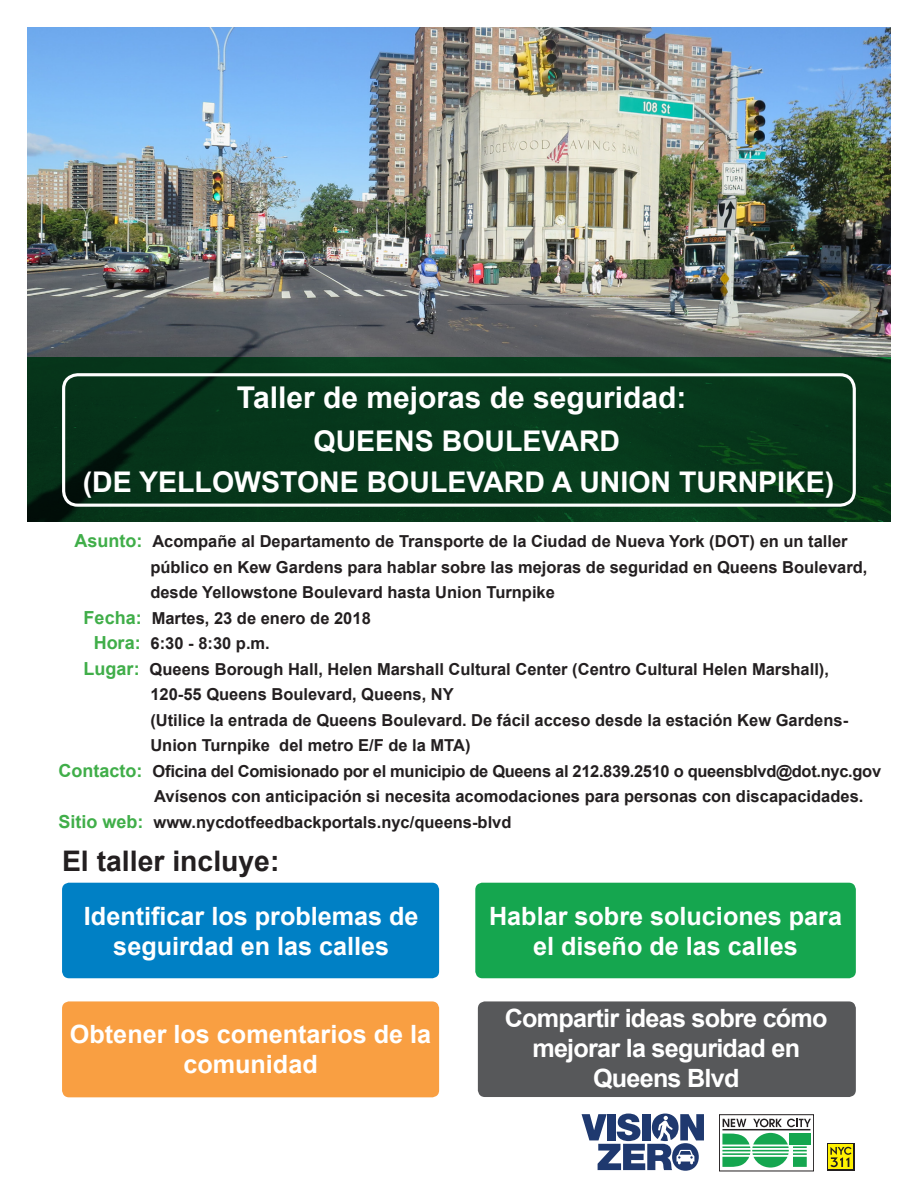
<style>
.page{position:relative;width:918px;height:1188px;background:#fff}
.page>*{position:absolute;margin:0;border:0;box-sizing:border-box;transform-origin:0 0}
.t1{font:700 30px "Arial";color:#fff}
.t2{font:700 28.5px/40.5px "Arial";color:#fff;text-align:center}
.t3{font:700 28.35px "Arial";color:#231f20}
.t4{font:700 25.2px/29.8px "Arial";color:#fff;text-align:center}
.t5{font:700 25.2px/30px "Arial";letter-spacing:-.03em;color:#fff;text-align:center}
.t6{font:700 16.5px/25.5px "Arial";color:#231f20}
.s1{font-size:18px;color:#40ae49}
</style>
<div class="page">
<img style="left:27px;top:27px;width:864px;height:330px">
<div style="left:27px;top:357px;width:864px;height:165px;background:#07371b"></div>
<div style="left:62px;top:373px;width:794px;height:134px;border:3px solid #fff;border-radius:14px"></div>
<div style="left:62px;top:883px;width:377px;height:95px;background:#0080c5;border-radius:7px"></div>
<div style="left:475px;top:883px;width:381px;height:95px;background:#15a64f;border-radius:7px"></div>
<div style="left:62px;top:1001px;width:377px;height:96px;background:#f99f42;border-radius:7px"></div>
<div style="left:478px;top:1001px;width:378px;height:96px;background:#57585a;border-radius:7px"></div>
<svg style="left:582px;top:1114px;width:122px;height:57px"></svg>
<svg style="left:722px;top:1118px;width:89px;height:15px"></svg>
<div style="left:719px;top:1114px;width:95px;height:57px;border:1px solid #231f20"></div>
<div style="left:789px;top:1133px;width:22px;height:12px;background:#15a64f"></div>
<svg style="left:722px;top:1133px;width:85px;height:35px"></svg>
<hr style="left:722px;top:1129px;width:88px;height:1px;background:#231f20">
<svg style="left:723px;top:1119px;width:23px;height:8px"></svg>
<svg style="left:753px;top:1119px;width:58px;height:8px"></svg>
<div style="left:827px;top:1143px;width:28px;height:28px;background:#231f20"></div>
<div style="left:828px;top:1144px;width:25px;height:25px;background:#fff101"></div>
<svg style="left:830px;top:1147px;width:22px;height:20px"></svg>
<p class="t1" style="left:237px;top:377px;width:451px">Taller de mejoras de seguridad:</p>
<p class="t2" style="left:83px;top:422px;width:753px">QUEENS BOULEVARD<br>(DE YELLOWSTONE BOULEVARD A UNION TURNPIKE)</p>
<p class="t6" style="left:74px;top:529px;width:775px"><span class="s1">Asunto:</span> Acompañe al Departamento de Transporte de la Ciudad de Nueva York (DOT) en un taller</p>
<p class="t6" style="left:150px;top:554px;width:719px">público en Kew Gardens para hablar sobre las mejoras de seguridad en Queens Boulevard,</p>
<p class="t6" style="left:150px;top:580px;width:406px">desde Yellowstone Boulevard hasta Union Turnpike</p>
<p class="t6" style="left:84px;top:605px;width:289px"><span class="s1">Fecha:</span> Martes, 23 de enero de 2018</p>
<p class="t6" style="left:94px;top:631px;width:178px"><span class="s1">Hora:</span> 6:30 - 8:30 p.m.</p>
<p class="t6" style="left:84px;top:656px;width:747px"><span class="s1">Lugar:</span> Queens Borough Hall, Helen Marshall Cultural Center (Centro Cultural Helen Marshall),</p>
<p class="t6" style="left:150px;top:682px;width:305px">120-55 Queens Boulevard, Queens, NY</p>
<p class="t6" style="left:150px;top:707px;width:699px">(Utilice la entrada de Queens Boulevard. De fácil acceso desde la estación Kew Gardens-</p>
<p class="t6" style="left:150px;top:733px;width:322px">Union Turnpike del metro E/F de la MTA)</p>
<p class="t6" style="left:154px;top:758px;width:728px;text-indent:-96px"><span class="s1">Contacto:</span> Oficina del Comisionado por el municipio de Queens al 212.839.2510 o queensblvd@dot.nyc.gov<br>Avísenos con anticipación si necesita acomodaciones para personas con discapacidades.</p>
<p class="t6" style="left:59px;top:809px;width:454px"><span class="s1">Sitio web:</span> www.nycdotfeedbackportals.nyc/queens-blvd</p>
<p class="t3" style="left:62px;top:842px;width:219px">El taller incluye:</p>
<p class="t4" style="left:84px;top:902px;width:336px">Identificar los problemas de seguirdad en las calles</p>
<p class="t4" style="left:489px;top:902px;width:354px">Hablar sobre soluciones para el diseño de las calles</p>
<p class="t4" style="left:70px;top:1020px;width:363px">Obtener los comentarios de la comunidad</p>
<p class="t5" style="left:505px;top:1004px;width:324px">Compartir ideas sobre cómo mejorar la seguridad en</p>
<p class="t5" style="left:593px;top:1064px;width:148px">Queens Blvd</p>
</div>
